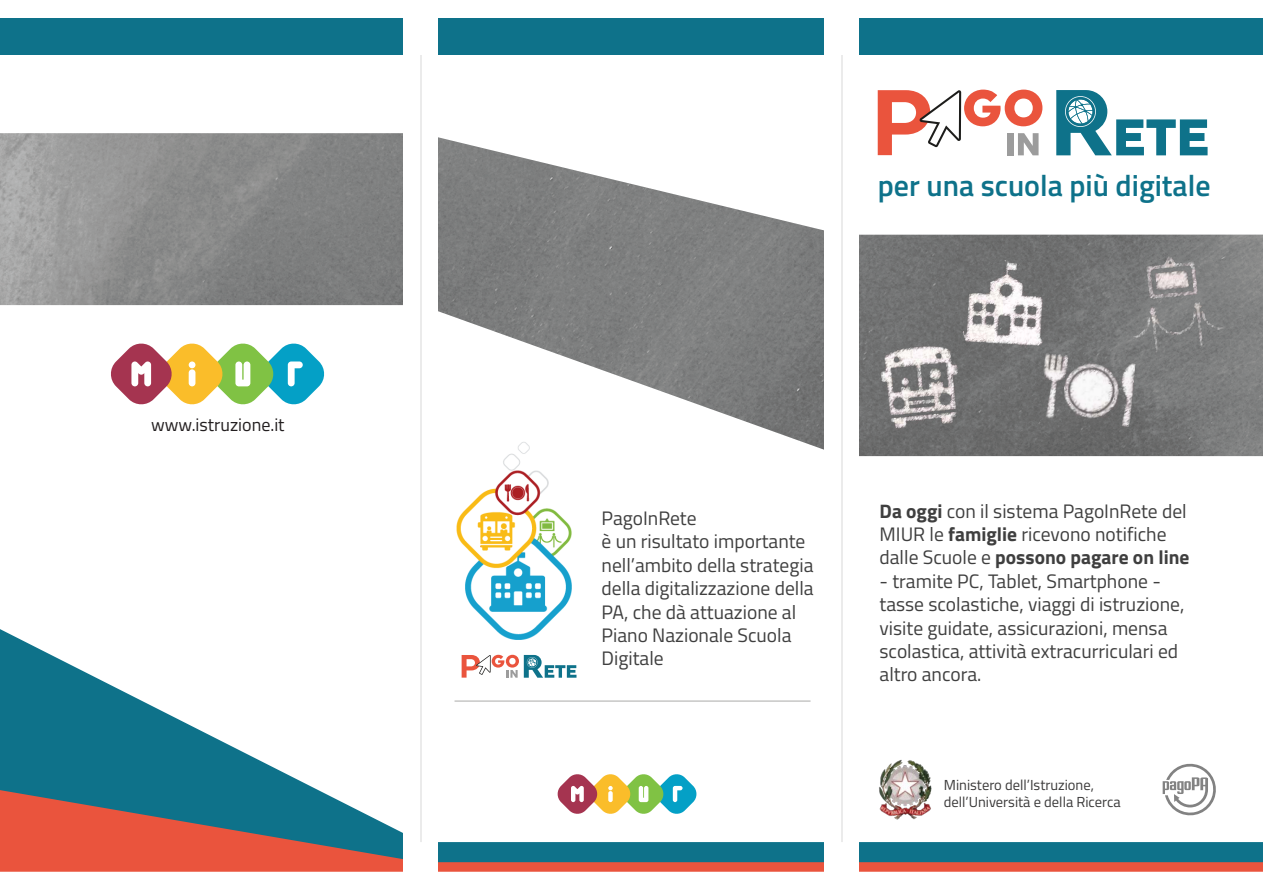
<style>
.page{position:relative;width:1263px;height:893px;background:#fff}
.page>*{position:absolute;margin:0;border:0;box-sizing:border-box;transform-origin:0 0}
.t1{font:600 30px "Titillium Web";color:#0e728a}
.t2{font:19.5px/23.4px "Titillium Web";color:#3f3f3f}
.t3{font:18px "Titillium Web";color:#231f20}
.t4{font:14.55px/17.4px "Titillium Web";color:#3a3939}
.s1{font-weight:700}
</style>
<div class="page">
<svg style="left:1056px;top:90px;width:151px;height:43px"></svg>
<svg style="left:878px;top:90px;width:164px;height:43px"></svg>
<img style="left:456px;top:456px;width:116px;height:173px">
<svg style="left:0;top:862px;width:1263px;height:10px;background:#e75943"></svg>
<svg style="left:0;top:629px;width:1263px;height:233px"></svg>
<div style="left:0;top:19px;width:1263px;height:36px;background:#0e728a"></div>
<img style="left:0;top:133px;width:1263px;height:323px">
<img style="left:962px;top:259px;width:85px;height:92px">
<img style="left:877px;top:341px;width:85px;height:91px">
<img style="left:1033px;top:347px;width:113px;height:89px">
<img style="left:1121px;top:250px;width:109px;height:110px">
<div style="left:825px;top:0;width:34px;height:893px;background:#fff"></div>
<div style="left:404px;top:0;width:34px;height:893px;background:#fff"></div>
<hr style="left:842px;top:55px;width:1px;height:787px;background:#d8d8d8">
<hr style="left:421px;top:55px;width:1px;height:787px;background:#d8d8d8">
<p class="t3" style="left:151px;top:412px;width:135px">www.istruzione.it</p>
<p class="t1" style="left:878px;top:163px;width:334px">per una scuola più digitale</p>
<p class="t2" style="left:602px;top:505px;width:214px">PagoInRete<br>è un risultato importante nell’ambito della strategia della digitalizzazione della<br>PA, che dà attuazione al<br>Piano Nazionale Scuola<br>Digitale</p>
<p class="t2" style="left:879px;top:498px;width:311px"><span class="s1">Da oggi</span> con il sistema PagoInRete del<br>MIUR le <span class="s1">famiglie</span> ricevono notifiche dalle Scuole e <span class="s1">possono pagare on line</span></p>
<p class="t2" style="left:879px;top:568px;width:306px">- tramite PC, Tablet, Smartphone - tasse scolastiche, viaggi di istruzione, visite guidate, assicurazioni, mensa scolastica, attività extracurriculari ed altro ancora.</p>
<p class="t4" style="left:944px;top:775px;width:178px">Ministero dell’Istruzione, dell’Università e della Ricerca</p>
</div>
